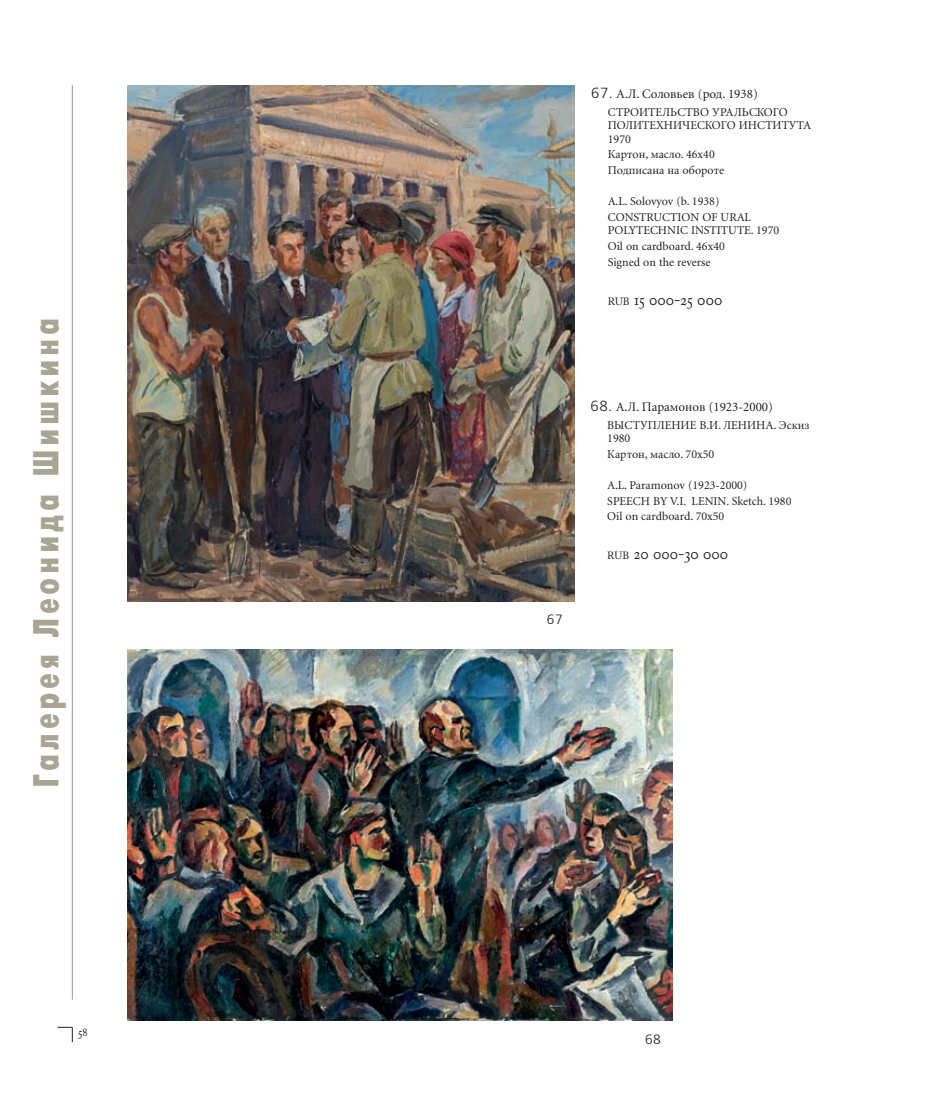
<style>
.page{position:relative;width:936px;height:1106px;background:#fff}
.page>*{position:absolute;margin:0;border:0;box-sizing:border-box;transform-origin:0 0}
.t1{font:36px "Futura Futuris X Cond C";letter-spacing:.1em;color:#a8a595}
.t2{font:16.5px "Adobe Caslon Regular SC";color:#231f20;scale:.95 1}
.t3{font:13.5px "Free Set C";color:#231f20}
.t4{font:13.05px "Minion CYR";color:#231f20}
.t5{font:12px/15.6px "Minion CYR";color:#231f20}
.t6{font:12px "Adobe Caslon Regular SC";color:#231f20}
.s1{font-family:"Free Set C";font-size:14.7px}
.s2{font-size:10.5px}
</style>
<div class="page">
<svg style="left:57px;top:1027px;width:16px;height:15px"></svg>
<hr style="left:72px;top:85px;width:1px;height:914px;background:#939598">
<img style="left:128px;top:85px;width:446px;height:516px">
<img style="left:128px;top:649px;width:544px;height:371px">
<h1 class="t1" style="left:26px;top:788px;width:472px;rotate:-90deg">Галерея Леонида Шишкина</h1>
<p class="t6" style="left:78px;top:1024px;width:11px">58</p>
<p class="t4" style="left:590px;top:86px;width:168px"><span class="s1">67.</span> А.Л. Соловьев (род. 1938)</p>
<p class="t5" style="left:607px;top:105px;width:205px;line-height:13.5px">СТРОИТЕЛЬСТВО УРАЛЬСКОГО<br>ПОЛИТЕХНИЧЕСКОГО ИНСТИТУТА<br>1970</p>
<p class="t5" style="left:607px;top:147px;width:118px">Картон, масло. 46х40<br>Подписана на обороте</p>
<p class="t5" style="left:607px;top:193px;width:144px">A.L. Solovyov (b. 1938)<br>CONSTRUCTION OF URAL</p>
<p class="t5" style="left:607px;top:223px;width:173px">POLYTECHNIC INSTITUTE. 1970<br>Oil on cardboard. 46x40<br>Signed on the reverse</p>
<h2 class="t2" style="left:607px;top:289px;width:122px"><span class="s2">RUB</span> 15 000-25 000</h2>
<p class="t3" style="left:546px;top:611px;width:18px">67</p>
<p class="t4" style="left:590px;top:399px;width:184px"><span class="s1">68.</span> А.Л. Парамонов (1923-2000)</p>
<p class="t5" style="left:607px;top:418px;width:203px;line-height:13.5px">ВЫСТУПЛЕНИЕ В.И. ЛЕНИНА. Эскиз<br>1980</p>
<p class="t5" style="left:607px;top:446px;width:108px">Картон, масло. 70х50</p>
<p class="t5" style="left:607px;top:477px;width:186px">A.L. Paramonov (1923-2000)<br>SPEECH BY V.I. LENIN. Sketch. 1980<br>Oil on cardboard. 70x50</p>
<h2 class="t2" style="left:607px;top:544px;width:129px"><span class="s2">RUB</span> 20 000-30 000</h2>
<p class="t3" style="left:644px;top:1031px;width:18px">68</p>
</div>
